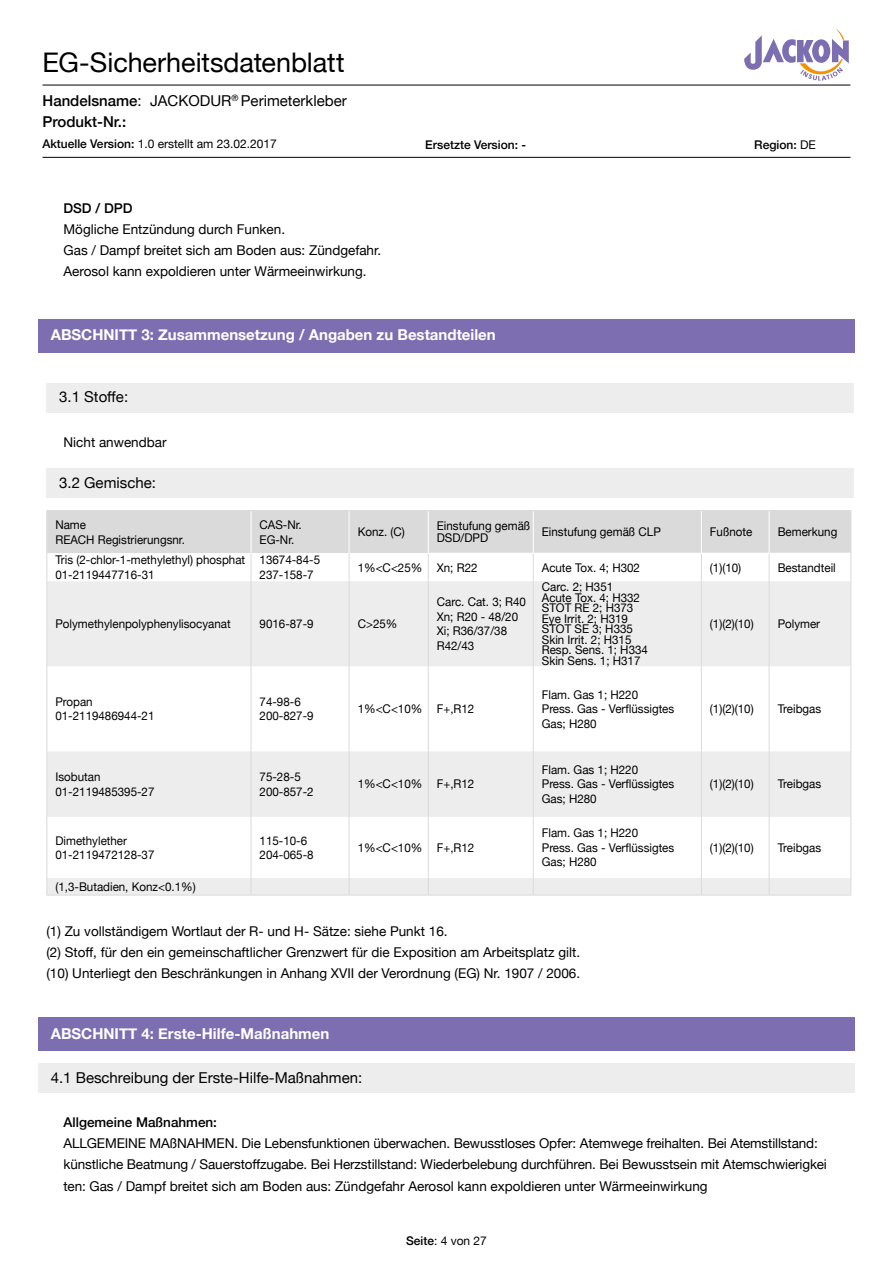
<style>
.page{position:relative;width:893px;height:1263px;background:#fff}
.page>*{position:absolute;margin:0;border:0;box-sizing:border-box;transform-origin:0 0}
.t1{font:27px "Helvetica Neue";letter-spacing:-.005em;color:#000}
.t2{font:15px/21px "Helvetica Neue";color:#000}
.t3{font:700 15px "Helvetica Neue";color:#fff}
.t4{font:13.5px/21.3px "Helvetica Neue";color:#000}
.t5{font:500 13.5px "Helvetica Neue";color:#000}
.t6{font:12px/14.4px "Helvetica Neue";color:#000;scale:.96 1}
.t7{font:12px "Helvetica Neue";color:#000}
.t8{font:500 12px "Helvetica Neue";color:#000}
.s1{font-weight:500}
.s2{font-weight:400}
</style>
<div class="page">
<svg style="left:744px;top:28px;width:105px;height:53px"></svg>
<hr style="left:43px;top:85px;width:807px;height:1px;background:#000">
<hr style="left:43px;top:157px;width:807px;height:1px;background:#000">
<div style="left:38px;top:319px;width:816px;height:34px;background:#7c6eb0"></div>
<div style="left:46px;top:383px;width:808px;height:29px;background:#ededed"></div>
<div style="left:46px;top:468px;width:808px;height:29px;background:#ededed"></div>
<svg style="left:47px;top:581px;width:803px;height:314px;fill:#ededed"></svg>
<hr style="left:349px;top:581px;width:1px;height:85px;background:#dadada">
<hr style="left:428px;top:581px;width:1px;height:85px;background:#dadada">
<hr style="left:533px;top:581px;width:1px;height:85px;background:#dadada">
<hr style="left:701px;top:581px;width:1px;height:85px;background:#dadada">
<hr style="left:769px;top:581px;width:1px;height:85px;background:#dadada">
<hr style="left:349px;top:666px;width:1px;height:85px;background:#dadada">
<hr style="left:428px;top:666px;width:1px;height:85px;background:#dadada">
<hr style="left:533px;top:666px;width:1px;height:85px;background:#dadada">
<hr style="left:701px;top:666px;width:1px;height:85px;background:#dadada">
<hr style="left:769px;top:666px;width:1px;height:85px;background:#dadada">
<hr style="left:349px;top:751px;width:1px;height:66px;background:#dadada">
<hr style="left:428px;top:751px;width:1px;height:66px;background:#dadada">
<hr style="left:533px;top:751px;width:1px;height:66px;background:#dadada">
<hr style="left:701px;top:751px;width:1px;height:66px;background:#dadada">
<hr style="left:769px;top:751px;width:1px;height:66px;background:#dadada">
<hr style="left:349px;top:817px;width:1px;height:61px;background:#dadada">
<hr style="left:428px;top:817px;width:1px;height:61px;background:#dadada">
<hr style="left:533px;top:817px;width:1px;height:61px;background:#dadada">
<hr style="left:701px;top:817px;width:1px;height:61px;background:#dadada">
<hr style="left:769px;top:817px;width:1px;height:61px;background:#dadada">
<svg style="left:349px;top:878px;width:1px;height:17px"></svg>
<svg style="left:428px;top:878px;width:1px;height:17px"></svg>
<svg style="left:533px;top:878px;width:1px;height:17px"></svg>
<svg style="left:701px;top:878px;width:1px;height:17px"></svg>
<svg style="left:769px;top:878px;width:1px;height:17px"></svg>
<hr style="left:251px;top:581px;width:1px;height:85px;background:#dadada">
<hr style="left:251px;top:666px;width:1px;height:85px;background:#dadada">
<hr style="left:251px;top:751px;width:1px;height:66px;background:#dadada">
<hr style="left:251px;top:817px;width:1px;height:61px;background:#dadada">
<svg style="left:251px;top:878px;width:1px;height:17px"></svg>
<hr style="left:46px;top:510px;width:205px;height:1px;background:#dadada">
<hr style="left:251px;top:510px;width:98px;height:1px;background:#dadada">
<hr style="left:349px;top:510px;width:79px;height:1px;background:#dadada">
<hr style="left:428px;top:510px;width:105px;height:1px;background:#dadada">
<hr style="left:533px;top:510px;width:168px;height:1px;background:#dadada">
<hr style="left:701px;top:510px;width:68px;height:1px;background:#dadada">
<hr style="left:769px;top:510px;width:82px;height:1px;background:#dadada">
<hr style="left:46px;top:895px;width:205px;height:1px;background:#dadada">
<hr style="left:251px;top:895px;width:98px;height:1px;background:#dadada">
<hr style="left:349px;top:895px;width:79px;height:1px;background:#dadada">
<hr style="left:428px;top:895px;width:105px;height:1px;background:#dadada">
<hr style="left:533px;top:895px;width:168px;height:1px;background:#dadada">
<hr style="left:701px;top:895px;width:68px;height:1px;background:#dadada">
<hr style="left:769px;top:895px;width:82px;height:1px;background:#dadada">
<svg style="left:46px;top:511px;width:805px;height:70px"></svg>
<hr style="left:46px;top:581px;width:1px;height:85px;background:#dadada">
<hr style="left:850px;top:581px;width:1px;height:85px;background:#dadada">
<hr style="left:46px;top:666px;width:1px;height:85px;background:#dadada">
<hr style="left:850px;top:666px;width:1px;height:85px;background:#dadada">
<hr style="left:46px;top:751px;width:1px;height:66px;background:#dadada">
<hr style="left:850px;top:751px;width:1px;height:66px;background:#dadada">
<hr style="left:46px;top:817px;width:1px;height:61px;background:#dadada">
<hr style="left:850px;top:817px;width:1px;height:61px;background:#dadada">
<svg style="left:46px;top:878px;width:1px;height:17px"></svg>
<svg style="left:850px;top:878px;width:1px;height:17px"></svg>
<div style="left:38px;top:1017px;width:816px;height:33px;background:#7c6eb0"></div>
<div style="left:38px;top:1063px;width:816px;height:30px;background:#ededed"></div>
<h1 class="t1" style="left:43px;top:43px;width:304px">EG-Sicherheitsdatenblatt</h1>
<p class="t2" style="left:43px;top:91px;width:306px"><span class="s1">Handelsname</span>: JACKODUR<sup>®</sup> Perimeterkleber<br><span class="s1">Produkt-Nr.:</span></p>
<p class="t7" style="left:43px;top:135px;width:236px"><span class="s1">Aktuelle Version:</span> 1.0 erstellt am 23.02.2017</p>
<p class="t8" style="left:425px;top:135px;width:102px">Ersetzte Version: -</p>
<p class="t8" style="left:754px;top:135px;width:63px">Region: <span class="s2">DE</span></p>
<p class="t5" style="left:63px;top:197px;width:70px">DSD / DPD</p>
<p class="t4" style="left:63px;top:219px;width:319px">Mögliche Entzündung durch Funken.<br>Gas / Dampf breitet sich am Boden aus: Zündgefahr.<br>Aerosol kann expoldieren unter Wärmeeinwirkung.</p>
<p class="t3" style="left:51px;top:323px;width:447px">ABSCHNITT 3: Zusammensetzung / Angaben zu Bestandteilen</p>
<p class="t2" style="left:59px;top:387px;width:70px">3.1 Stoffe:</p>
<p class="t4" style="left:63px;top:432px;width:105px">Nicht anwendbar</p>
<p class="t2" style="left:59px;top:472px;width:98px">3.2 Gemische:</p>
<p class="t6" style="left:55px;top:518px;width:136px">Name<br>REACH Registrierungsnr.</p>
<p class="t6" style="left:260px;top:518px;width:45px">CAS-Nr.<br>EG-Nr.</p>
<p class="t6" style="left:358px;top:526px;width:51px">Konz. (C)</p>
<p class="t6" style="left:437px;top:521px;width:99px;line-height:12px">Einstufung gemäß<br>DSD/DPD</p>
<p class="t6" style="left:542px;top:525px;width:125px">Einstufung gemäß CLP</p>
<p class="t6" style="left:710px;top:525px;width:46px">Fußnote</p>
<p class="t6" style="left:778px;top:525px;width:64px">Bemerkung</p>
<p class="t6" style="left:55px;top:553px;width:199px">Tris (2-chlor-1-methylethyl) phosphat<br>01-2119447716-31</p>
<p class="t6" style="left:260px;top:553px;width:65px">13674-84-5<br>237-158-7</p>
<p class="t6" style="left:358px;top:561px;width:126px">1%&lt;C&lt;25% Xn; R22</p>
<p class="t6" style="left:542px;top:561px;width:104px">Acute Tox. 4; H302</p>
<p class="t6" style="left:710px;top:561px;width:34px">(1)(10)</p>
<p class="t6" style="left:778px;top:561px;width:62px">Bestandteil</p>
<p class="t6" style="left:55px;top:617px;width:184px">Polymethylenpolyphenylisocyanat</p>
<p class="t6" style="left:260px;top:617px;width:58px">9016-87-9</p>
<p class="t6" style="left:358px;top:617px;width:43px">C&gt;25%</p>
<p class="t6" style="left:437px;top:596px;width:94px">Carc. Cat. 3; R40<br>Xn; R20 - 48/20<br>Xi; R36/37/38<br>R42/43</p>
<p class="t6" style="left:55px;top:695px;width:105px">Propan<br>01-2119486944-21</p>
<p class="t6" style="left:260px;top:695px;width:58px">74-98-6<br>200-827-9</p>
<p class="t6" style="left:358px;top:702px;width:123px">1%&lt;C&lt;10% F+,R12</p>
<p class="t6" style="left:55px;top:770px;width:105px">Isobutan<br>01-2119485395-27</p>
<p class="t6" style="left:260px;top:770px;width:58px">75-28-5<br>200-857-2</p>
<p class="t6" style="left:358px;top:778px;width:123px">1%&lt;C&lt;10% F+,R12</p>
<p class="t6" style="left:55px;top:834px;width:105px">Dimethylether<br>01-2119472128-37</p>
<p class="t6" style="left:260px;top:834px;width:58px">115-10-6<br>204-065-8</p>
<p class="t6" style="left:358px;top:841px;width:123px">1%&lt;C&lt;10% F+,R12</p>
<p class="t6" style="left:55px;top:880px;width:148px">(1,3-Butadien, Konz&lt;0.1%)</p>
<p class="t6" style="left:542px;top:582px;width:112px;line-height:10.5px">Carc. 2; H351<br>Acute Tox. 4; H332<br>STOT RE 2; H373<br>Eye Irrit. 2; H319<br>STOT SE 3; H335<br>Skin Irrit. 2; H315<br>Resp. Sens. 1; H334<br>Skin Sens. 1; H317</p>
<p class="t6" style="left:542px;top:688px;width:140px">Flam. Gas 1; H220<br>Press. Gas - Verflüssigtes<br>Gas; H280</p>
<p class="t6" style="left:542px;top:763px;width:140px">Flam. Gas 1; H220<br>Press. Gas - Verflüssigtes<br>Gas; H280</p>
<p class="t6" style="left:542px;top:826px;width:140px">Flam. Gas 1; H220<br>Press. Gas - Verflüssigtes<br>Gas; H280</p>
<p class="t4" style="left:46px;top:921px;width:535px">(1) Zu vollständigem Wortlaut der R- und H- Sätze: siehe Punkt 16.<br>(2) Stoff, für den ein gemeinschaftlicher Grenzwert für die Exposition am Arbeitsplatz gilt. (10) Unterliegt den Beschränkungen in Anhang XVII der Verordnung (EG) Nr. 1907 / 2006.</p>
<p class="t3" style="left:51px;top:1022px;width:280px">ABSCHNITT 4: Erste-Hilfe-Maßnahmen</p>
<p class="t2" style="left:51px;top:1068px;width:313px">4.1 Beschreibung der Erste-Hilfe-Maßnahmen:</p>
<p class="t6" style="left:710px;top:617px;width:47px">(1)(2)(10)</p>
<p class="t6" style="left:778px;top:617px;width:46px">Polymer</p>
<p class="t6" style="left:710px;top:702px;width:47px">(1)(2)(10)</p>
<p class="t6" style="left:778px;top:702px;width:47px">Treibgas</p>
<p class="t6" style="left:710px;top:778px;width:47px">(1)(2)(10)</p>
<p class="t6" style="left:778px;top:778px;width:47px">Treibgas</p>
<p class="t6" style="left:710px;top:841px;width:47px">(1)(2)(10)</p>
<p class="t6" style="left:778px;top:841px;width:47px">Treibgas</p>
<p class="t5" style="left:63px;top:1111px;width:155px">Allgemeine Maßnahmen:</p>
<p class="t4" style="left:63px;top:1133px;width:765px">ALLGEMEINE MAßNAHMEN. Die Lebensfunktionen überwachen. Bewusstloses Opfer: Atemwege freihalten. Bei Atemstillstand: künstliche Beatmung / Sauerstoffzugabe. Bei Herzstillstand: Wiederbelebung durchführen. Bei Bewusstsein mit Atemschwierigkei ten: Gas / Dampf breitet sich am Boden aus: Zündgefahr Aerosol kann expoldieren unter Wärmeeinwirkung</p>
<p class="t7" style="left:406px;top:1232px;width:82px"><span class="s1">Seite</span>: 4 von 27</p>
</div>
